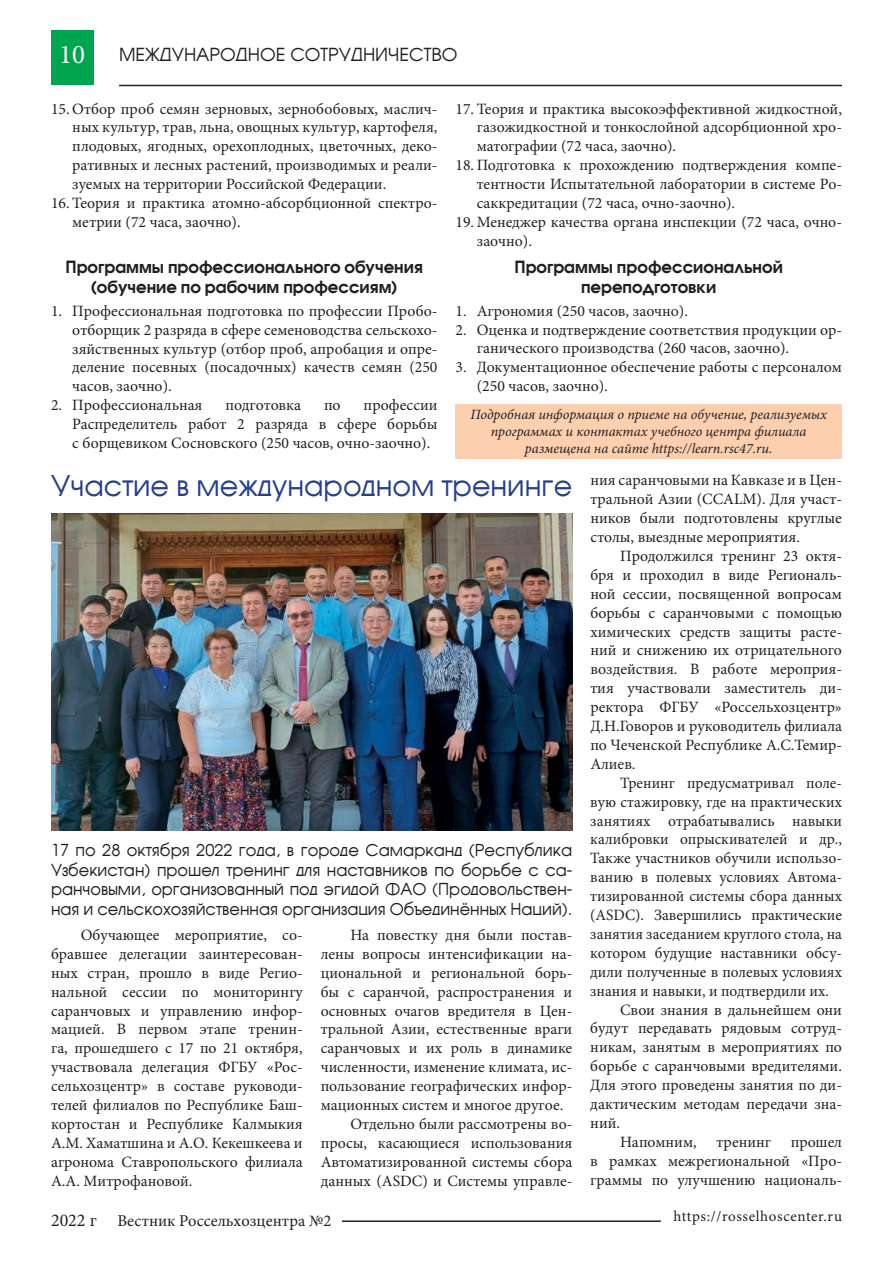
<style>
.page{position:relative;width:893px;height:1263px;background:#fff}
.page>*{position:absolute;margin:0;border:0;box-sizing:border-box;transform-origin:0 0}
.t1{font:28.5px "Avant Garde";color:#253f8e}
.t2{font:27px "Minion Pro";color:#fff}
.t3{font:18px "Avant Garde";color:#231f20}
.t4{font:16.5px/19.8px "Avant Garde";color:#231f20;text-align:justify}
.t5{font:700 16.5px/19.8px "Avant Garde CTT";color:#231f20;text-align:center}
.t6{font:16.5px "Minion Pro";color:#231f20}
.t7{font:15.75px/18.9px "Minion Pro";color:#231f20;text-align:justify}
.t8{font:15px "Minion Pro";letter-spacing:.045em;color:#231f20}
.t9{font:italic 14.25px/17.1px "Minion Pro";color:#231f20;text-align:center}
.s1{font-size:18px}
</style>
<div class="page">
<hr style="left:119px;top:85px;width:723px;height:1px;background:#231f20">
<hr style="left:342px;top:1220px;width:319px;height:2px;background:#231f20">
<div style="left:51px;top:30px;width:42px;height:55px;background:#00a54f"></div>
<div style="left:455px;top:404px;width:387px;height:55px;background:#fccfae"></div>
<img style="left:51px;top:514px;width:521px;height:316px">
<h2 class="t2" style="left:59px;top:36px;width:27px">10</h2>
<p class="t3" style="left:119px;top:45px;width:340px">МЕЖДУНАРОДНОЕ СОТРУДНИЧЕСТВО</p>
<p class="t7" style="left:72px;top:99px;width:367px;text-indent:-21px">15. Отбор проб семян зерновых, зернобобовых, маслич&shy;ных культур, трав, льна, овощных культур, картофеля, плодовых, ягодных, орехоплодных, цветочных, деко&shy;ративных и лесных растений, производимых и реали&shy;зуемых на территории Российской Федерации.</p>
<p class="t7" style="left:72px;top:194px;width:367px;text-indent:-21px">16. Теория и практика атомно-абсорбционной спектро&shy;метрии (72 часа, заочно).</p>
<p class="t5" style="left:65px;top:257px;width:359px">Программы профессионального обучения (обучение по рабочим профессиям)</p>
<p class="t7" style="left:72px;top:301px;width:367px;text-indent:-21px">1. Профессиональная подготовка по профессии Пробо&shy;отборщик 2 разряда в сфере семеноводства сельскохо&shy;зяйственных культур (отбор проб, апробация и опре&shy;деление посевных (посадочных) качеств семян (250 часов, заочно).</p>
<p class="t7" style="left:51px;top:396px;width:153px">2. Профессиональная</p>
<p class="t7" style="left:225px;top:396px;width:77px">подготовка</p>
<p class="t7" style="left:324px;top:396px;width:18px">по</p>
<p class="t7" style="left:72px;top:396px;width:367px;text-indent:291px">профессии Распределитель работ 2 разряда в сфере борьбы с борщевиком Сосновского (250 часов, очно-заочно).</p>
<p class="t7" style="left:477px;top:99px;width:367px;text-indent:-21px">17. Теория и практика высокоэффективной жидкостной, газожидкостной и тонкослойной адсорбционной хро&shy;матографии (72 часа, заочно).</p>
<p class="t7" style="left:477px;top:156px;width:367px;text-indent:-21px">18. Подготовка к прохождению подтверждения компе&shy;тентности Испытательной лаборатории в системе Ро&shy;саккредитации (72 часа, очно-заочно).</p>
<p class="t7" style="left:477px;top:212px;width:367px;text-indent:-21px">19. Менеджер качества органа инспекции (72 часа, очно&shy;заочно).</p>
<p class="t5" style="left:514px;top:256px;width:270px">Программы профессиональной переподготовки</p>
<p class="t7" style="left:455px;top:301px;width:234px">1. Агрономия (250 часов, заочно).</p>
<p class="t7" style="left:477px;top:320px;width:367px;text-indent:-21px">2. Оценка и подтверждение соответствия продукции ор&shy;ганического производства (260 часов, заочно).</p>
<p class="t7" style="left:477px;top:358px;width:367px;text-indent:-21px">3. Документационное обеспечение работы с персоналом (250 часов, заочно).</p>
<p class="t9" style="left:470px;top:405px;width:358px">Подробная информация о приеме на обучение, реализуемых программах и контактах учебного центра филиала размещена на сайте https://learn.rsc47.ru.</p>
<h1 class="t1" style="left:51px;top:470px;width:523px">Участие в международном тренинге</h1>
<p class="t4" style="left:51px;top:840px;width:523px">17 по 28 октября 2022 года, в городе Самарканд (Республика Узбекистан) прошел тренинг для наставников по борьбе с са&shy;ранчовыми, организованный под эгидой ФАО (Продовольствен&shy;ная и сельскохозяйственная организация Объедин¸нных Наций).</p>
<p class="t7" style="left:51px;top:925px;width:253px;text-indent:30px">Обучающее мероприятие, со&shy;бравшее делегации заинтересован&shy;ных стран, прошло в виде Регио&shy;нальной сессии по мониторингу саранчовых и управлению инфор&shy;мацией. В первом этапе тренин&shy;га, прошедшего с 17 по 21 октября, участвовала делегация ФГБУ «Рос&shy;сельхозцентр» в составе руководи&shy;телей филиалов по Республике Баш&shy;кортостан и Республике Калмыкия А.М. Хаматшина и А.О. Кекешкеева и агронома Ставропольского филиала А.А. Митрофановой.</p>
<p class="t7" style="left:350px;top:925px;width:223px">На повестку дня были постав-</p>
<p class="t7" style="left:321px;top:944px;width:253px">лены вопросы интенсификации на-</p>
<p class="t7" style="left:321px;top:963px;width:253px">циональной и региональной борь-</p>
<p class="t7" style="left:321px;top:982px;width:253px">бы с саранчой, распространения и</p>
<p class="t7" style="left:321px;top:1001px;width:253px">основных очагов вредителя в Цен-</p>
<p class="t7" style="left:321px;top:1020px;width:253px">тральной Азии, естественные враги</p>
<p class="t7" style="left:321px;top:1039px;width:253px">саранчовых и их роль в динамике</p>
<p class="t7" style="left:321px;top:1058px;width:253px">численности, изменение климата, ис-</p>
<p class="t7" style="left:321px;top:1077px;width:253px">пользование географических инфор-</p>
<p class="t7" style="left:321px;top:1096px;width:244px">мационных систем и многое другое.</p>
<p class="t7" style="left:350px;top:1114px;width:223px">Отдельно были рассмотрены во-</p>
<p class="t7" style="left:321px;top:1133px;width:253px">просы, касающиеся использования</p>
<p class="t7" style="left:321px;top:1152px;width:253px">Автоматизированной системы сбора</p>
<p class="t7" style="left:321px;top:1171px;width:253px">данных (ASDC) и Системы управле-</p>
<p class="t6" style="left:51px;top:1209px;width:282px"><span class="s1">2022 г</span> Вестник Россельхозцентра №2</p>
<p class="t7" style="left:590px;top:471px;width:253px">ния саранчовыми на Кавказе и в Цен&shy;тральной Азии (CCALM). Для участ&shy;ников были подготовлены круглые столы, выездные мероприятия.</p>
<p class="t7" style="left:590px;top:546px;width:253px;text-indent:30px">Продолжился тренинг 23 октя&shy;бря и проходил в виде Региональ&shy;ной сессии, посвященной вопросам борьбы с саранчовыми с помощью химических средств защиты расте&shy;ний и снижению их отрицательного воздействия. В работе мероприя&shy;тия участвовали заместитель ди&shy;ректора ФГБУ «Россельхозцентр» Д.Н.Говоров и руководитель филиала по Чеченской Республике А.С.Темир-Алиев.</p>
<p class="t7" style="left:620px;top:773px;width:223px">Тренинг предусматривал поле-</p>
<p class="t7" style="left:590px;top:792px;width:253px">вую стажировку, где на практических</p>
<p class="t7" style="left:590px;top:811px;width:253px">занятиях отрабатывались навыки</p>
<p class="t7" style="left:590px;top:830px;width:253px">калибровки опрыскивателей и др.,</p>
<p class="t7" style="left:590px;top:849px;width:253px">Также участников обучили использо-</p>
<p class="t7" style="left:590px;top:868px;width:253px">ванию в полевых условиях Автома-</p>
<p class="t7" style="left:590px;top:887px;width:253px">тизированной системы сбора данных</p>
<p class="t7" style="left:590px;top:906px;width:253px">(ASDC). Завершились практические</p>
<p class="t7" style="left:590px;top:924px;width:253px">занятия заседанием круглого стола, на</p>
<p class="t7" style="left:590px;top:943px;width:253px">котором будущие наставники обсу-</p>
<p class="t7" style="left:590px;top:962px;width:253px">дили полученные в полевых условиях</p>
<p class="t7" style="left:590px;top:981px;width:240px">знания и навыки, и подтвердили их.</p>
<p class="t7" style="left:620px;top:1000px;width:223px">Свои знания в дальнейшем они</p>
<p class="t7" style="left:590px;top:1019px;width:253px">будут передавать рядовым сотруд-</p>
<p class="t7" style="left:590px;top:1038px;width:253px">никам, занятым в мероприятиях по</p>
<p class="t7" style="left:590px;top:1057px;width:253px">борьбе с саранчовыми вредителями.</p>
<p class="t7" style="left:590px;top:1076px;width:253px">Для этого проведены занятия по ди-</p>
<p class="t7" style="left:590px;top:1095px;width:253px">дактическим методам передачи зна-</p>
<p class="t7" style="left:590px;top:1113px;width:31px">ний.</p>
<p class="t7" style="left:620px;top:1132px;width:78px">Напомним,</p>
<p class="t7" style="left:590px;top:1132px;width:253px;text-indent:126px">тренинг прошел в рамках межрегиональной «Про&shy;граммы по улучшению националь-</p>
<p class="t8" style="left:673px;top:1206px;width:170px">https://rosselhoscenter.ru</p>
</div>
